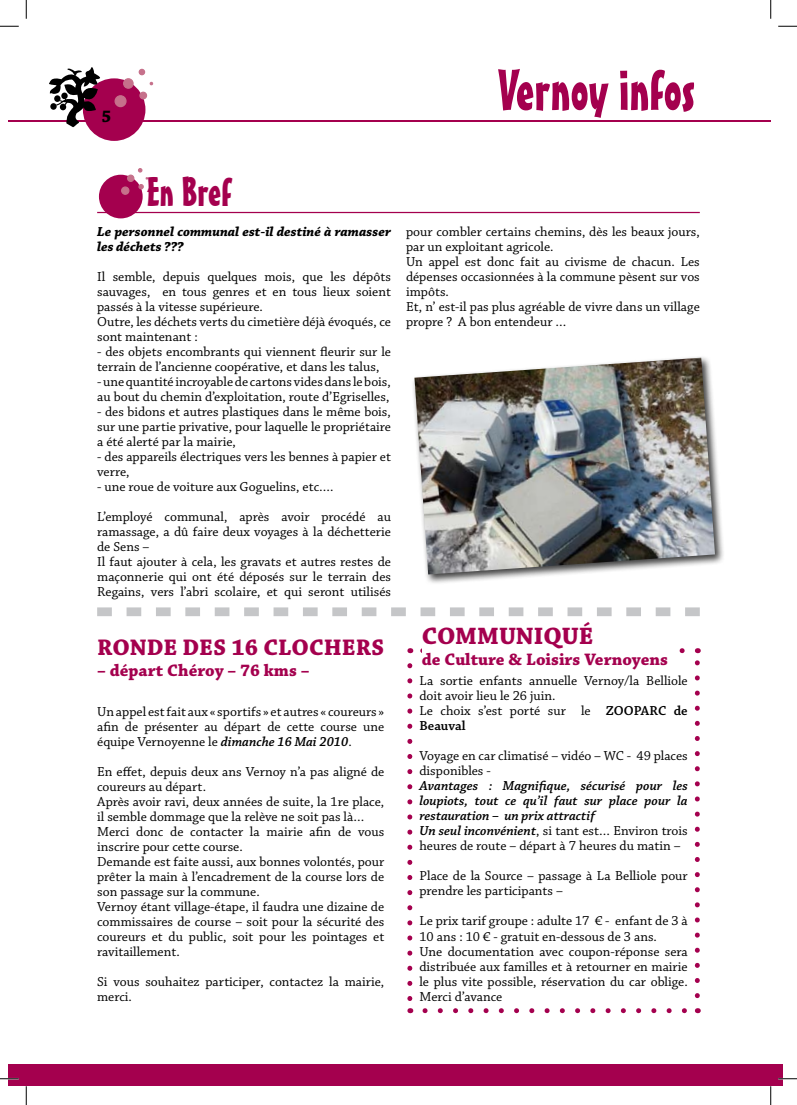
<style>
.page{position:relative;width:797px;height:1105px;background:#fff}
.page>*{position:absolute;margin:0;border:0;box-sizing:border-box;transform-origin:0 0}
.t1{font:56.88px "Mister Earl BT";color:#a4004e}
.t2{font:40.38px "Mister Earl BT";color:#a4004e}
.t3{font:700 25px "Chaparral Pro";color:#a4004e}
.t4{font:700 23.75px "Chaparral Pro";color:#a4004e}
.t5{font:700 17.5px "Chaparral Pro";letter-spacing:-.005em;color:#a4004e}
.t6{font:700 17.5px "Chaparral Pro";color:#000}
.t7{font:13.75px/15px "Chaparral Pro";color:#000}
.t8{font:italic 600 13.75px/15px "Chaparral Pro";color:#000}
.t9{font:italic 700 13.75px/15px "Chaparral Pro";color:#000}
.s1{font-weight:600;font-style:italic}
.s2{font-weight:600}
.s3{font-weight:400;font-style:normal}
</style>
<div class="page">
<svg style="left:9px;top:120px;width:17px;height:2px"></svg>
<hr style="left:26px;top:120px;width:744px;height:2px;background:#a4004e">
<div style="left:83px;top:78px;width:62px;height:63px;background:#a4004e;border-radius:50%"></div>
<div style="left:115px;top:96px;width:11px;height:11px;background:#c6718b;border-radius:50%"></div>
<div style="left:114px;top:95px;width:13px;height:12px;border:1px solid #c6718b;border-radius:50%"></div>
<div style="left:124px;top:79px;width:9px;height:9px;background:#c6718b;border-radius:50%"></div>
<div style="left:123px;top:78px;width:11px;height:11px;border:1px solid #c6718b;border-radius:50%"></div>
<svg style="left:139px;top:69px;width:6px;height:6px"></svg>
<div style="left:140px;top:92px;width:6px;height:7px;background:#c6718b;border-radius:50%"></div>
<div style="left:139px;top:92px;width:8px;height:7px;border:1px solid #c6718b;border-radius:50%"></div>
<svg style="left:49px;top:67px;width:52px;height:60px"></svg>
<div style="left:9px;top:1064px;width:774px;height:22px;background:#a4004e"></div>
<div style="left:99px;top:175px;width:44px;height:43px;background:#a4004e;border-radius:50%"></div>
<div style="left:122px;top:187px;width:7px;height:7px;background:#c6718b;border-radius:50%"></div>
<div style="left:121px;top:186px;width:8px;height:9px;border:1px solid #c6718b;border-radius:50%"></div>
<div style="left:127px;top:175px;width:7px;height:7px;border:1px solid #c6718b;border-radius:50%"></div>
<svg style="left:128px;top:168px;width:20px;height:21px"></svg>
<hr style="left:97px;top:212px;width:602px;height:1px;background:#a4004e">
<div style="left:411px;top:354px;width:320px;height:252px;background:#000;opacity:.75"></div>
<img style="left:414px;top:358px;width:301px;height:216px">
<svg style="left:425px;top:1008px;width:262px;height:5px"></svg>
<svg style="left:420px;top:648px;width:262px;height:5px"></svg>
<svg style="left:407px;top:666px;width:5px;height:347px"></svg>
<svg style="left:694px;top:648px;width:5px;height:348px"></svg>
<div style="left:422px;top:625px;width:255px;height:47px;background:#fff"></div>
<svg style="left:97px;top:607px;width:602px;height:9px"></svg>
<svg style="left:0;top:25px;width:19px;height:2px"></svg>
<svg style="left:778px;top:25px;width:19px;height:2px"></svg>
<svg style="left:0;top:1078px;width:19px;height:1px"></svg>
<svg style="left:778px;top:1078px;width:19px;height:1px"></svg>
<svg style="left:25px;top:0;width:2px;height:19px"></svg>
<svg style="left:25px;top:1086px;width:2px;height:19px"></svg>
<svg style="left:770px;top:0;width:1px;height:19px"></svg>
<svg style="left:770px;top:1086px;width:1px;height:19px"></svg>
<p class="t6" style="left:101px;top:106px;width:11px">5</p>
<h1 class="t1" style="left:497px;top:55px;width:198px">Vernoy infos</h1>
<h2 class="t2" style="left:147px;top:167px;width:86px">En Bref</h2>
<p class="t9" style="left:97px;top:225px;width:295px">Le personnel communal est-il destiné à ramasser les déchets ???</p>
<p class="t7" style="left:97px;top:270px;width:295px">Il semble, depuis quelques mois, que les dépôts sauvages, en tous genres et en tous lieux soient passés à la vitesse supérieure.<br>Outre, les déchets verts du cimetière déjà évoqués, ce sont maintenant :</p>
<p class="t7" style="left:97px;top:345px;width:295px">- des objets encombrants qui viennent fleurir sur le terrain de l’ancienne coopérative, et dans les talus,</p>
<p class="t7" style="left:97px;top:375px;width:295px">- une quantité incroyable de cartons vides dans le bois, au bout du chemin d’exploitation, route d’Egriselles,</p>
<p class="t7" style="left:97px;top:405px;width:295px;text-align:justify">- des bidons et autres plastiques dans le même bois, sur une partie privative, pour laquelle le propriétaire a été alerté par la mairie,</p>
<p class="t7" style="left:97px;top:450px;width:295px">- des appareils électriques vers les bennes à papier et verre,</p>
<p class="t7" style="left:97px;top:472px;width:295px;line-height:30px">- une roue de voiture aux Goguelins, etc….<br>L’employé communal, après avoir procédé au</p>
<p class="t7" style="left:97px;top:525px;width:295px">ramassage, a dû faire deux voyages à la déchetterie de Sens –<br>Il faut ajouter à cela, les gravats et autres restes de maçonnerie qui ont été déposés sur le terrain des Regains, vers l’abri scolaire, et qui seront utilisés</p>
<h3 class="t4" style="left:97px;top:633px;width:288px">Ronde des 16 clochers</h3>
<p class="t5" style="left:97px;top:660px;width:214px">– départ Chéroy – 76 kms –</p>
<p class="t7" style="left:97px;top:705px;width:289px;text-align:justify">Un appel est fait aux « sportifs » et autres « coureurs » afin de présenter au départ de cette course une équipe Vernoyenne le <span class="s1">dimanche 16 Mai 2010</span>.</p>
<p class="t7" style="left:97px;top:765px;width:289px">En effet, depuis deux ans Vernoy n’a pas aligné de coureurs au départ.<br>Après avoir ravi, deux années de suite, la 1re place, il semble dommage que la relève ne soit pas là… Merci donc de contacter la mairie afin de vous inscrire pour cette course.<br>Demande est faite aussi, aux bonnes volontés, pour prêter la main à l’encadrement de la course lors de son passage sur la commune.<br>Vernoy étant village-étape, il faudra une dizaine de commissaires de course – soit pour la sécurité des coureurs et du public, soit pour les pointages et ravitaillement.</p>
<p class="t7" style="left:97px;top:975px;width:289px">Si vous souhaitez participer, contactez la mairie, merci.</p>
<p class="t7" style="left:406px;top:225px;width:295px">pour combler certains chemins, dès les beaux jours, par un exploitant agricole.<br>Un appel est donc fait au civisme de chacun. Les dépenses occasionnées à la commune pèsent sur vos impôts.<br>Et, n’ est-il pas plus agréable de vivre dans un village propre ? A bon entendeur …</p>
<h3 class="t3" style="left:422px;top:621px;width:173px">Communiqué</h3>
<p class="t5" style="left:422px;top:649px;width:247px">de Culture &amp; Loisirs Vernoyens</p>
<p class="t7" style="left:419px;top:674px;width:270px">La sortie enfants annuelle Vernoy/la Belliole doit avoir lieu le 26 juin.<br>Le choix s’est porté sur le <span class="s2">ZOOPARC de<br>Beauval</span></p>
<p class="t7" style="left:419px;top:749px;width:270px">Voyage en car climatisé – vidéo – WC - 49 places disponibles -</p>
<p class="t8" style="left:419px;top:779px;width:270px">Avantages : Magnifique, sécurisé pour les loupiots, tout ce qu’il faut sur place pour la restauration – un prix attractif<br>Un seul inconvénient<span class="s3">, si tant est… Environ trois heures de route – départ à 7 heures du matin –</span></p>
<p class="t7" style="left:419px;top:869px;width:270px">Place de la Source – passage à La Belliole pour prendre les participants –</p>
<p class="t7" style="left:419px;top:914px;width:270px">Le prix tarif groupe : adulte 17 € - enfant de 3 à 10 ans : 10 € - gratuit en-dessous de 3 ans.<br>Une documentation avec coupon-réponse sera distribuée aux familles et à retourner en mairie le plus vite possible, réservation du car oblige.<br>Merci d’avance</p>
</div>
